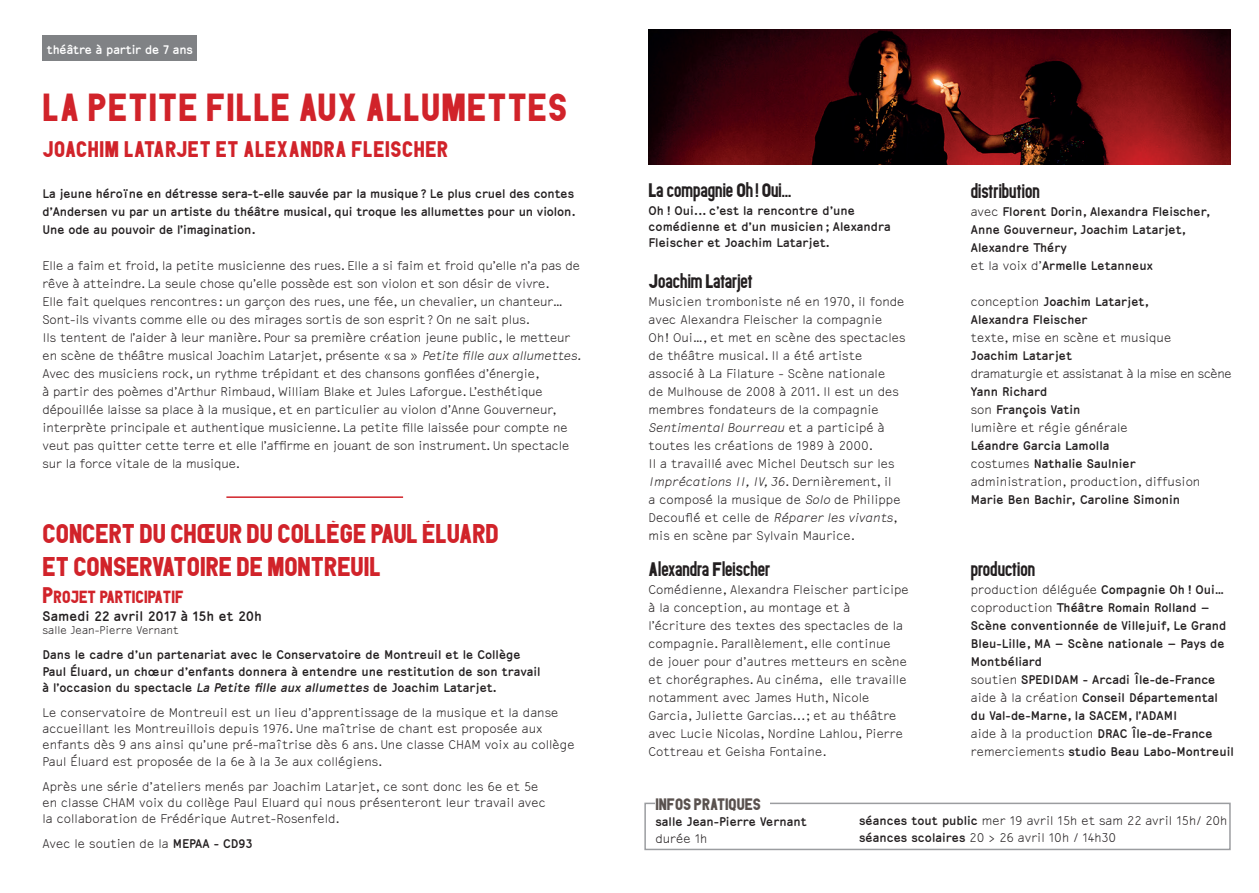
<style>
.page{position:relative;width:1259px;height:893px;background:#fff}
.page>*{position:absolute;margin:0;border:0;box-sizing:border-box;transform-origin:0 0}
.t1{font:39px "PDU";letter-spacing:.03em;color:#d1232a}
.t2{font:27px/32.4px "PDU";color:#d1232a}
.t3{font:22.5px "PDU";letter-spacing:.03em;color:#d1232a}
.t4{font:22.5px "PDU";color:#d1232a}
.t5{font:19.5px "PDU";color:#231f20}
.t6{font:16.5px "PDU";color:#59514e}
.t7{font:700 15px "Recibo";color:#231f20}
.t8{font:300 13.5px/18px "Recibo";color:#231f20}
.t9{font:700 13.5px/18px "Recibo";color:#231f20}
.t10{font:300 13.5px "Recibo";letter-spacing:-.03em;color:#231f20}
.t11{font:700 13.5px "Recibo";letter-spacing:-.01em;color:#fff}
.t12{font:300 12px "Recibo";color:#231f20}
.s1{font-style:italic}
.s2{font-weight:700}
.s3{font-weight:300}
</style>
<div class="page">
<div style="left:644px;top:803px;width:586px;height:47px;border:2px solid #9b9da0"></div>
<div style="left:43px;top:35px;width:154px;height:25px;background:#808285"></div>
<img style="left:648px;top:29px;width:582px;height:136px">
<hr style="left:226px;top:496px;width:177px;height:2px;background:#d1232a">
<div style="left:655px;top:795px;width:115px;height:19px;background:#fff"></div>
<p class="t11" style="left:47px;top:42px;width:148px">théâtre à partir de 7 ans</p>
<h1 class="t1" style="left:43px;top:80px;width:526px">LA PETITE FILLE AUX ALLUMETTES</h1>
<h3 class="t3" style="left:43px;top:133px;width:407px">JOACHIM LATARJET ET ALEXANDRA FLEISCHER</h3>
<p class="t9" style="left:43px;top:185px;width:534px;text-align:justify">La jeune héroïne en détresse sera-t-elle sauvée par la musique? Le plus cruel des contes d’Andersen vu par un artiste du théâtre musical, qui troque les allumettes pour un violon.<br>Une ode au pouvoir de l’imagination.</p>
<p class="t8" style="left:43px;top:257px;width:540px">Elle a faim et froid, la petite musicienne des rues. Elle a si faim et froid qu’elle n’a pas de rêve à atteindre. La seule chose qu’elle possède est son violon et son désir de vivre.<br>Elle fait quelques rencontres: un garçon des rues, une fée, un chevalier, un chanteur… Sont-ils vivants comme elle ou des mirages sortis de son esprit? On ne sait plus.<br>Ils tentent de l’aider à leur manière. Pour sa première création jeune public, le metteur en scène de théâtre musical Joachim Latarjet, présente «sa » <span class="s1">Petite fille aux allumettes.<br></span>Avec des musiciens rock, un rythme trépidant et des chansons gonflées d’énergie,<br>à partir des poèmes d’Arthur Rimbaud, William Blake et Jules Laforgue. L’esthétique dépouillée laisse sa place à la musique, et en particulier au violon d’Anne Gouverneur, interprète principale et authentique musicienne. La petite fille laissée pour compte ne veut pas quitter cette terre et elle l’affirme en jouant de son instrument. Un spectacle sur la force vitale de la musique.</p>
<h2 class="t2" style="left:43px;top:518px;width:458px">CONCERT DU CHŒUR DU COLLÈGE PAUL ÉLUARD<br>ET CONSERVATOIRE DE MONTREUIL</h2>
<h3 class="t4" style="left:43px;top:579px;width:143px">Projet participatif</h3>
<p class="t7" style="left:43px;top:607px;width:221px">Samedi 22 avril 2017 à 15h et 20h</p>
<p class="t12" style="left:43px;top:624px;width:138px">salle Jean-Pierre Vernant</p>
<p class="t9" style="left:43px;top:647px;width:500px;line-height:16.2px">Dans le cadre d’un partenariat avec le Conservatoire de Montreuil et le Collège<br>Paul Éluard, un chœur d’enfants donnera à entendre une restitution de son travail à l’occasion du spectacle <span class="s1">La Petite fille aux allumettes</span> de Joachim Latarjet.</p>
<p class="t8" style="left:43px;top:705px;width:533px;line-height:16.2px">Le conservatoire de Montreuil est un lieu d’apprentissage de la musique et la danse accueillant les Montreuillois depuis 1976. Une maîtrise de chant est proposée aux enfants dès 9 ans ainsi qu’une pré-maîtrise dès 6 ans. Une classe CHAM voix au collège Paul Éluard est proposée de la 6e à la 3e aux collégiens.</p>
<p class="t8" style="left:43px;top:779px;width:505px;line-height:16.2px">Après une série d’ateliers menés par Joachim Latarjet, ce sont donc les 6e et 5e en classe CHAM voix du collège Paul Eluard qui nous présenteront leur travail avec la collaboration de Frédérique Autret-Rosenfeld.</p>
<p class="t8" style="left:43px;top:835px;width:211px">Avec le soutien de la <span class="s2">MEPAA - CD93</span></p>
<h3 class="t5" style="left:648px;top:176px;width:144px">La compagnie Oh ! Oui…</h3>
<p class="t9" style="left:648px;top:203px;width:244px;line-height:16.2px">Oh! Oui... c’est la rencontre d’une comédienne et d’un musicien; Alexandra<br>Fleischer et Joachim Latarjet.</p>
<h3 class="t5" style="left:648px;top:267px;width:106px">Joachim Latarjet</h3>
<p class="t8" style="left:648px;top:293px;width:258px">Musicien tromboniste né en 1970, il fonde avec Alexandra Fleischer la compagnie Oh! Oui…, et met en scène des spectacles de théâtre musical. Il a été artiste associé à La Filature - Scène nationale<br>de Mulhouse de 2008 à 2011. Il est un des membres fondateurs de la compagnie <span class="s1">Sentimental Bourreau</span> et a participé à toutes les créations de 1989 à 2000.<br>Il a travaillé avec Michel Deutsch sur les <span class="s1">Imprécations II, IV, 36</span>. Dernièrement, il<br>a composé la musique de <span class="s1">Solo</span> de Philippe Decouflé et celle de <span class="s1">Réparer les vivants</span>, mis en scène par Sylvain Maurice.</p>
<h3 class="t5" style="left:648px;top:555px;width:123px">Alexandra Fleischer</h3>
<p class="t8" style="left:648px;top:581px;width:262px">Comédienne, Alexandra Fleischer participe à la conception, au montage et à l’écriture des textes des spectacles de la compagnie. Parallèlement, elle continue de jouer pour d’autres metteurs en scène et chorégraphes. Au cinéma, elle travaille notamment avec James Huth, Nicole Garcia, Juliette Garcias...; et au théâtre avec Lucie Nicolas, Nordine Lahlou, Pierre Cottreau et Geisha Fontaine.</p>
<h3 class="t5" style="left:971px;top:177px;width:70px">distribution</h3>
<p class="t9" style="left:971px;top:203px;width:241px"><span class="s3">avec</span> Florent Dorin, Alexandra Fleischer,<br>Anne Gouverneur, Joachim Latarjet,<br>Alexandre Théry<br><span class="s3">et la voix d’</span>Armelle Letanneux</p>
<p class="t9" style="left:971px;top:293px;width:180px"><span class="s3">conception</span> Joachim Latarjet,<br>Alexandra Fleischer</p>
<p class="t8" style="left:971px;top:329px;width:202px">texte, mise en scène et musique</p>
<p class="t9" style="left:971px;top:347px;width:103px">Joachim Latarjet</p>
<p class="t10" style="left:971px;top:366px;width:262px">dramaturgie et assistanat à la mise en scène</p>
<p class="t8" style="left:971px;top:383px;width:158px"><span class="s2">Yann Richard<br></span>son <span class="s2">François Vatin </span>lumière et régie générale</p>
<p class="t8" style="left:971px;top:437px;width:231px"><span class="s2">Léandre Garcia Lamolla<br></span>costumes <span class="s2">Nathalie Saulnier </span>administration, production, diffusion</p>
<p class="t9" style="left:971px;top:491px;width:211px">Marie Ben Bachir, Caroline Simonin</p>
<h3 class="t5" style="left:971px;top:555px;width:66px">production</h3>
<p class="t9" style="left:971px;top:581px;width:265px"><span class="s3">production déléguée</span> Compagnie Oh! Oui… <span class="s3">coproduction</span> Théâtre Romain Rolland — Scène conventionnée de Villejuif, Le Grand Bleu-Lille, MA — Scène nationale — Pays de Montbéliard<br><span class="s3">soutien</span> SPEDIDAM - Arcadi Île-de-France <span class="s3">aide à la création</span> Conseil Départemental du Val-de-Marne, la SACEM, l’ADAMI<br><span class="s3">aide à la production</span> DRAC Île-de-France <span class="s3">remerciements</span> studio Beau Labo-Montreuil</p>
<p class="t6" style="left:655px;top:792px;width:107px">INFOS PRATIQUES</p>
<p class="t9" style="left:655px;top:813px;width:153px">salle Jean-Pierre Vernant</p>
<p class="t8" style="left:655px;top:829px;width:53px">durée 1h</p>
<p class="t8" style="left:859px;top:813px;width:370px;line-height:16.5px"><span class="s2">séances tout public</span> mer 19 avril 15h et sam 22 avril 15h/ 20h <span class="s2">séances scolaires</span> 20 &gt; 26 avril 10h / 14h30</p>
</div>
